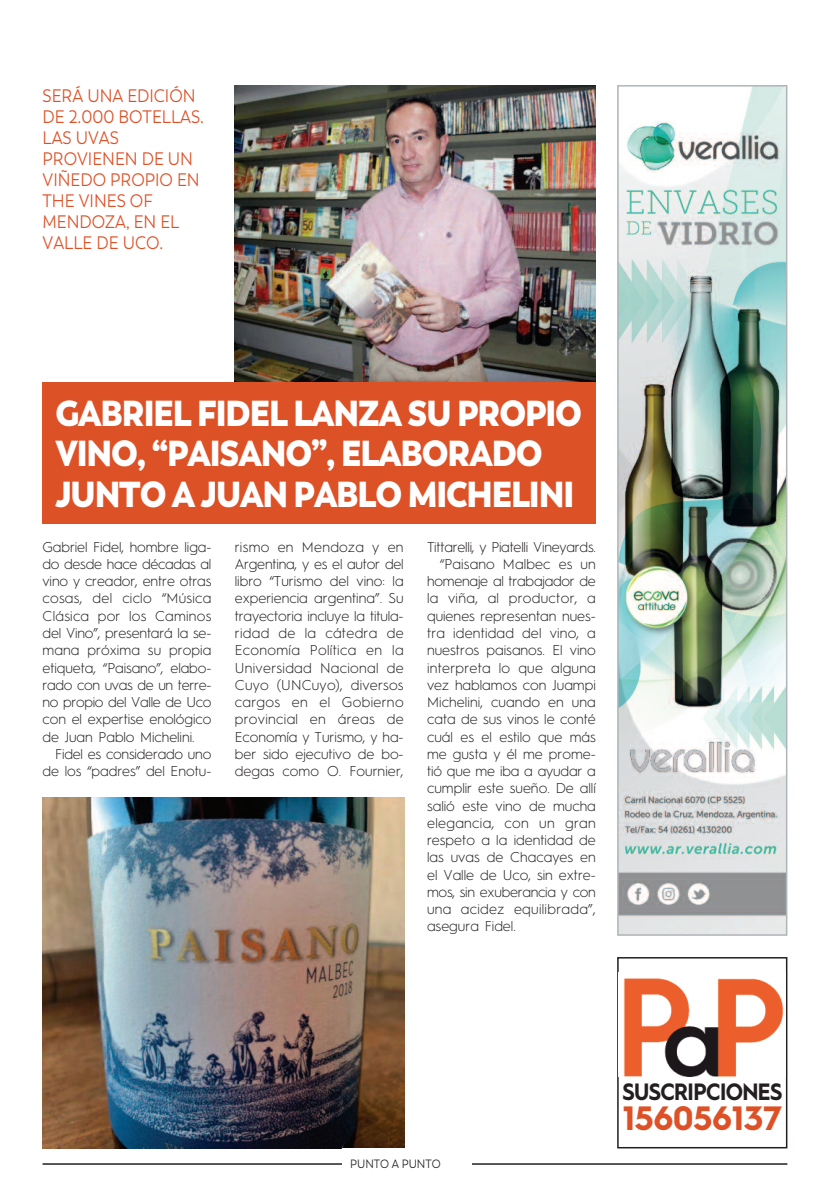
<style>
.page{position:relative;width:830px;height:1191px;background:#fff}
.page>*{position:absolute;margin:0;border:0;box-sizing:border-box;transform-origin:0 0}
.t1{font:800 36px/40.5px "Trenda";letter-spacing:-.035em;color:#fff;scale:.9 1}
.t2{font:700 33.75px "Hurme Geometric Sans 1";color:#dd5127}
.t3{font:700 23.7px "Hurme Geometric Sans 1";letter-spacing:-.03em;color:#231f20;scale:.9 1}
.t4{font:18px/21px "Trenda";color:#dd5127;scale:.9 1}
.t5{font:300 14.25px/17.2px "Hurme Geometric Sans 1";color:#231f20;text-align:justify}
.t6{font:300 14.25px "Hurme Geometric Sans 1";letter-spacing:.02em;color:#231f20}
.t7{font:300 14.25px "Hurme Geometric Sans 1";letter-spacing:-.02em;color:#231f20}
.t8{font:12px "Trenda";color:#231f20;scale:.9 1}
</style>
<div class="page">
<img style="left:620px;top:88px;width:164px;height:844px">
<div style="left:617px;top:85px;width:170px;height:850px;border:2px solid #afb4b8"></div>
<hr style="left:43px;top:1163px;width:744px;height:1px;background:#231f20">
<img style="left:234px;top:85px;width:361px;height:298px">
<div style="left:43px;top:383px;width:552px;height:141px;background:#dd5127"></div>
<div style="left:617px;top:957px;width:170px;height:191px;border:2px solid #231f20"></div>
<img style="left:618px;top:972px;width:167px;height:104px">
<img style="left:43px;top:797px;width:361px;height:351px">
<div style="left:341px;top:1148px;width:130px;height:30px;background:#fff"></div>
<p class="t4" style="left:43px;top:86px;width:181px">SERÁ UNA EDICIÓN<br>DE 2.000 BOTELLAS.<br>LAS UVAS<br>PROVIENEN DE UN<br>VIÑEDO PROPIO EN<br>THE VINES OF<br>MENDOZA, EN EL<br>VALLE DE UCO.</p>
<h1 class="t1" style="left:55px;top:396px;width:586px">GABRIEL FIDEL LANZA SU PROPIO<br>VINO, “PAISANO”, ELABORADO<br>JUNTO A JUAN PABLO MICHELINI</h1>
<p class="t5" style="left:43px;top:539px;width:170px">Gabriel Fidel, hombre liga&shy;do desde hace décadas al vino y creador, entre otras cosas, del ciclo “Música Clásica por los Caminos del Vino”, presentará la se&shy;mana próxima su propia etiqueta, “Paisano”, elabo&shy;rado con uvas de un terre&shy;no propio del Valle de Uco con el expertise enológico de Juan Pablo Michelini.</p>
<p class="t5" style="left:43px;top:746px;width:170px;text-align:right">Fidel es considerado uno de los “padres” del Enotu-</p>
<p class="t5" style="left:235px;top:539px;width:170px">rismo en Mendoza y en Argentina, y es el autor del libro “Turismo del vino: la experiencia argentina”. Su trayectoria incluye la titula&shy;ridad de la cátedra de Economía Política en la Universidad Nacional de Cuyo (UNCuyo), diversos cargos en el Gobierno provincial en áreas de Economía y Turismo, y ha&shy;ber sido ejecutivo de bo&shy;degas como O. Fournier,</p>
<p class="t5" style="left:427px;top:539px;width:170px">Tittarelli, y Piatelli Vineyards.</p>
<p class="t5" style="left:439px;top:557px;width:157px">“Paisano Malbec es un</p>
<p class="t5" style="left:427px;top:574px;width:170px">homenaje al trabajador de</p>
<p class="t6" style="left:427px;top:593px;width:170px">la viña, al productor, a</p>
<p class="t5" style="left:427px;top:608px;width:170px">quienes representan nues-</p>
<p class="t5" style="left:427px;top:626px;width:170px">tra identidad del vino, a</p>
<p class="t5" style="left:427px;top:643px;width:170px">nuestros paisanos. El vino</p>
<p class="t5" style="left:427px;top:660px;width:170px">interpreta lo que alguna</p>
<p class="t5" style="left:427px;top:677px;width:170px">vez hablamos con Juampi</p>
<p class="t5" style="left:427px;top:695px;width:170px">Michelini, cuando en una</p>
<p class="t5" style="left:427px;top:712px;width:170px">cata de sus vinos le conté</p>
<p class="t5" style="left:427px;top:729px;width:170px">cuál es el estilo que más</p>
<p class="t5" style="left:427px;top:746px;width:170px">me gusta y él me prome-</p>
<p class="t5" style="left:427px;top:764px;width:170px">tió que me iba a ayudar a</p>
<p class="t5" style="left:427px;top:781px;width:170px">cumplir este sueño. De allí</p>
<p class="t5" style="left:427px;top:798px;width:170px">salió este vino de mucha</p>
<p class="t6" style="left:427px;top:818px;width:170px">elegancia, con un gran</p>
<p class="t5" style="left:427px;top:833px;width:170px">respeto a la identidad de</p>
<p class="t5" style="left:427px;top:850px;width:170px">las uvas de Chacayes en</p>
<p class="t5" style="left:427px;top:867px;width:170px">el Valle de Uco, sin extre-</p>
<p class="t7" style="left:427px;top:887px;width:170px">mos, sin exuberancia y con</p>
<p class="t6" style="left:427px;top:904px;width:170px">una acidez equilibrada”,</p>
<p class="t5" style="left:427px;top:919px;width:90px">asegura Fidel.</p>
<p class="t8" style="left:350px;top:1158px;width:102px">PUNTO A PUNTO</p>
<h3 class="t3" style="left:622px;top:1083px;width:179px">SUSCRIPCIONES</h3>
<h2 class="t2" style="left:622px;top:1106px;width:161px">156056137</h2>
</div>
